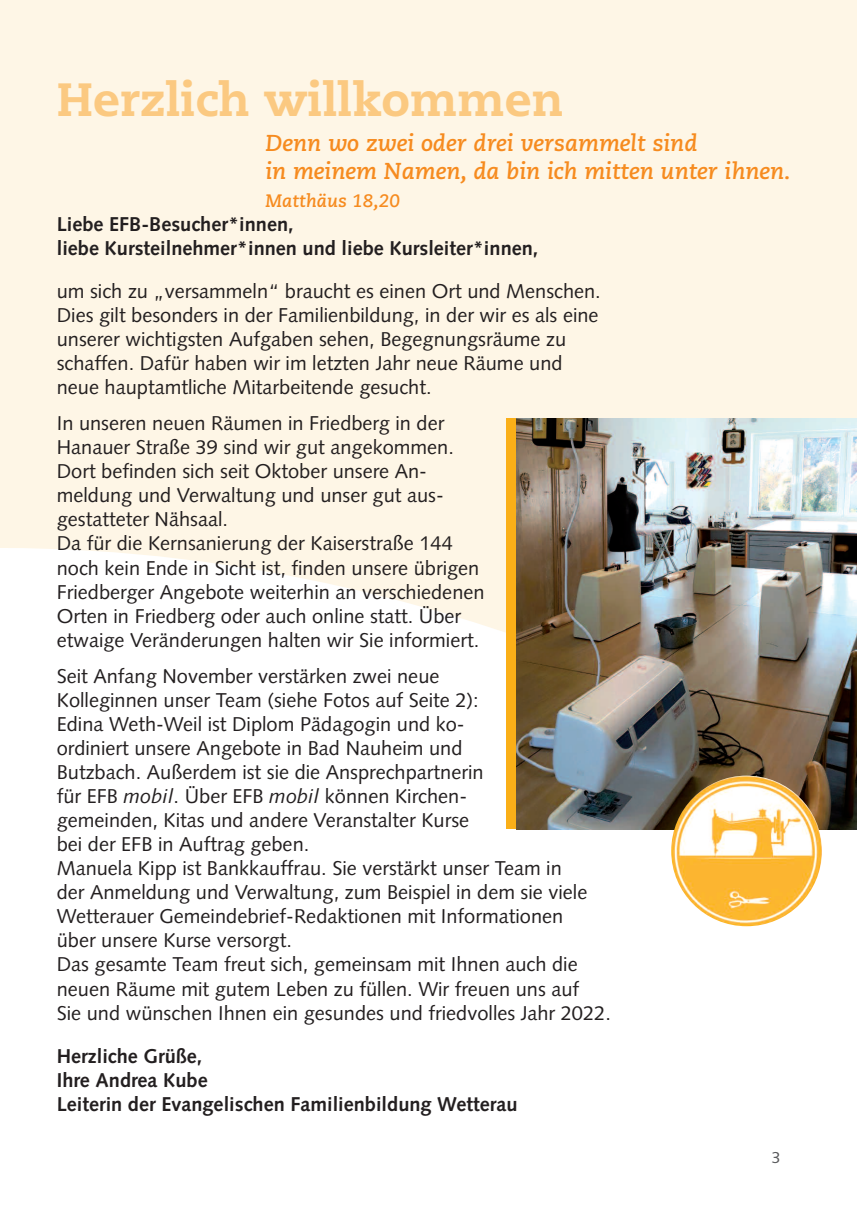
<style>
.page{position:relative;width:857px;height:1225px;background:#fff}
.page>*{position:absolute;margin:0;border:0;box-sizing:border-box;transform-origin:0 0}
.t1{font:800 46.6px "Caecilia";color:rgb(248 156 28/.5)}
.t2{font:italic 700 23px/28px "Caecilia";color:#f68b1f}
.t3{font:20px/24px "Syntax";color:#231f20}
.t4{font:700 20px/24px "Syntax";color:#231f20}
.t5{font:italic 700 18px "Caecilia";color:#f68b1f}
.t6{font:16px "Syntax";color:#57585a}
.s1{font-style:italic}
</style>
<div class="page">
<div style="left:0;top:0;width:856px;height:632px;background:#fef6e6"></div>
<div style="left:505px;top:418px;width:351px;height:411px;background:#faaf18"></div>
<img style="left:516px;top:418px;width:340px;height:411px">
<img style="left:670px;top:775px;width:151px;height:151px;border-radius:50%">
<h1 class="t1" style="left:57px;top:80px;width:508px">Herzlich willkommen</h1>
<p class="t2" style="left:265px;top:131px;width:527px">Denn wo zwei oder drei versammelt sind<br>in meinem Namen, da bin ich mitten unter ihnen.</p>
<p class="t5" style="left:265px;top:193px;width:136px">Matthäus 18,20</p>
<p class="t4" style="left:57px;top:213px;width:483px">Liebe EFB-Besucher*innen,<br>liebe Kursteilnehmer*innen und liebe Kursleiter*innen,</p>
<p class="t3" style="left:57px;top:281px;width:545px">um sich zu „versammeln“ braucht es einen Ort und Menschen.<br>Dies gilt besonders in der Familienbildung, in der wir es als eine unserer wichtigsten Aufgaben sehen, Begegnungsräume zu schaffen. Dafür haben wir im letzten Jahr neue Räume und neue hauptamtliche Mitarbeitende gesucht.</p>
<p class="t3" style="left:57px;top:413px;width:429px">In unseren neuen Räumen in Friedberg in der Hanauer Straße 39 sind wir gut angekommen.<br>Dort befinden sich seit Oktober unsere An&shy;meldung und Verwaltung und unser gut aus&shy;gestatteter Nähsaal.<br>Da für die Kernsanierung der Kaiserstraße 144 noch kein Ende in Sicht ist, finden unsere übrigen Friedberger Angebote weiterhin an verschiedenen Orten in Friedberg oder auch online statt. Über etwaige Veränderungen halten wir Sie informiert.</p>
<p class="t3" style="left:57px;top:665px;width:555px">Seit Anfang November verstärken zwei neue<br>Kolleginnen unser Team (siehe Fotos auf Seite 2):<br>Edina Weth-Weil ist Diplom Pädagogin und ko-<br>ordiniert unsere Angebote in Bad Nauheim und<br>Butzbach. Außerdem ist sie die Ansprechpartnerin<br>für EFB <span class="s1">mobil</span>. Über EFB <span class="s1">mobil</span> können Kirchen-<br>gemeinden, Kitas und andere Veranstalter Kurse<br>bei der EFB in Auftrag geben.<br>Manuela Kipp ist Bankkauffrau. Sie verstärkt unser Team in<br>der Anmeldung und Verwaltung, zum Beispiel in dem sie viele Wetterauer Gemeindebrief-Redaktionen mit Informationen<br>über unsere Kurse versorgt.<br>Das gesamte Team freut sich, gemeinsam mit Ihnen auch die neuen Räume mit gutem Leben zu füllen. Wir freuen uns auf<br>Sie und wünschen Ihnen ein gesundes und friedvolles Jahr 2022.</p>
<p class="t4" style="left:57px;top:1045px;width:462px">Herzliche Grüße,<br>Ihre Andrea Kube<br>Leiterin der Evangelischen Familienbildung Wetterau</p>
<p class="t6" style="left:771px;top:1151px;width:10px">3</p>
</div>
